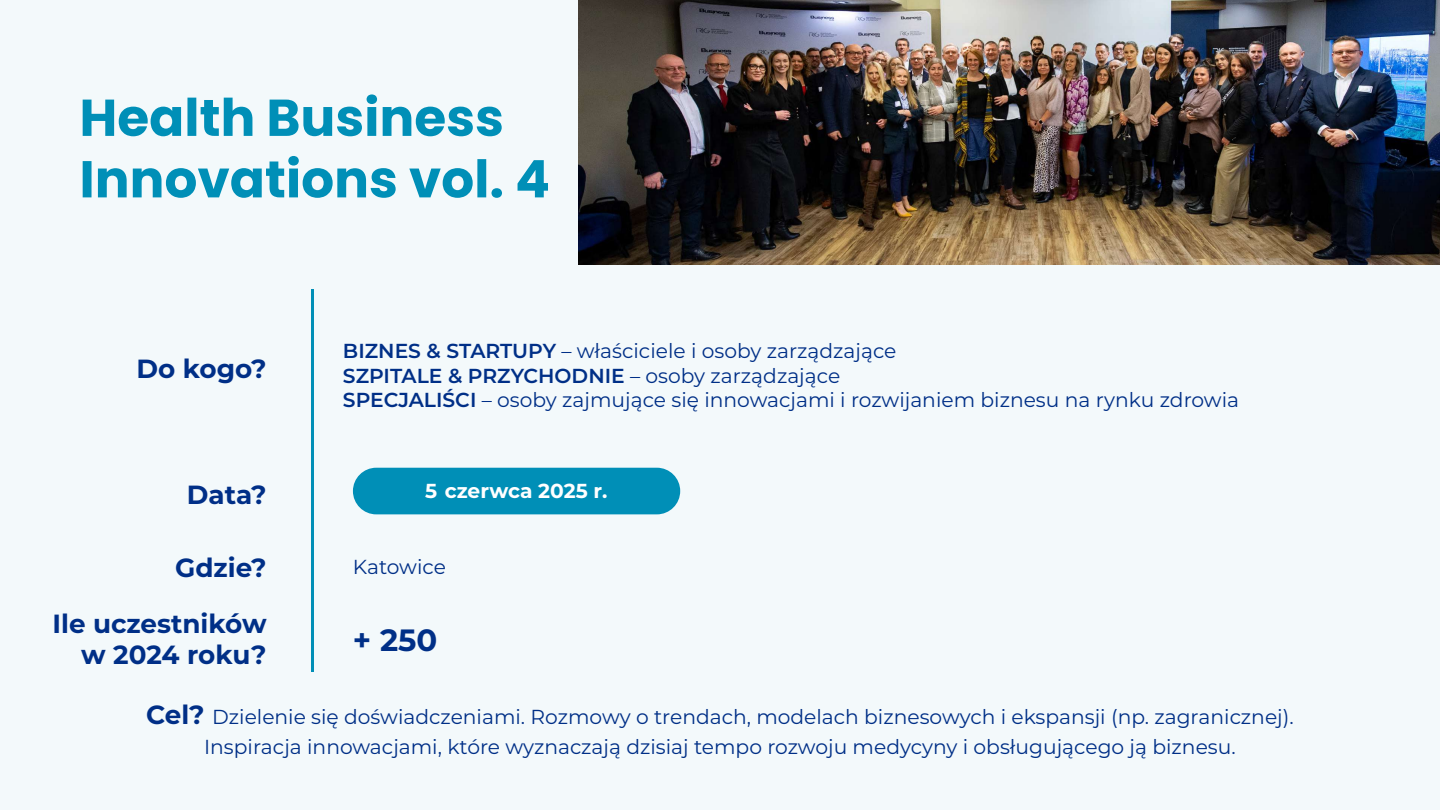
<style>
.page{position:relative;width:1440px;height:810px;background:#f3f9fb}
.page>*{position:absolute;margin:0;border:0;box-sizing:border-box;transform-origin:0 0}
.t1{font:700 30.75px "Montserrat";color:#002f87}
.t2{font:700 26.25px/56.8px "Montserrat";color:#002f87;text-align:right}
.t3{font:20.25px/24.3px "Montserrat";color:#002f87;text-align:center}
.t4{font:700 20.25px "Montserrat";color:#fff}
.s1{font-weight:600}
.s2{font-weight:700;font-size:26.25px}
</style>
<div class="page">
<svg style="left:83px;top:94px;width:419px;height:42px"></svg>
<svg style="left:83px;top:156px;width:465px;height:42px"></svg>
<hr style="left:312px;top:289px;width:2px;height:382px;background:#008fb7">
<div style="left:353px;top:468px;width:327px;height:46px;background:#008fb7;border-radius:23px"></div>
<img style="left:578px;top:0;width:862px;height:265px">
<p class="t2" style="left:136px;top:339px;width:132px">Do kogo?</p>
<p class="t2" style="left:187px;top:465px;width:81px">Data?</p>
<p class="t2" style="left:52px;top:538px;width:216px">Gdzie?<br>Ile uczestników</p>
<p class="t2" style="left:81px;top:625px;width:187px">w 2024 roku?</p>
<p class="t3" style="left:343px;top:338px;width:898px;text-align:left"><span class="s1">BIZNES &amp; STARTUPY</span> – właściciele i osoby zarządzające<br><span class="s1">SZPITALE &amp; PRZYCHODNIE</span> – osoby zarządzające<br><span class="s1">SPECJALIŚCI</span> – osoby zajmujące się innowacjami i rozwijaniem biznesu na rynku zdrowia</p>
<p class="t4" style="left:425px;top:476px;width:184px">5 czerwca 2025 r.</p>
<p class="t3" style="left:353px;top:553px;width:95px">Katowice</p>
<h1 class="t1" style="left:353px;top:618px;width:86px">+ 250</h1>
<p class="t3" style="left:146px;top:701px;width:1149px;line-height:30px"><span class="s2">Cel?</span> Dzielenie się doświadczeniami. Rozmowy o trendach, modelach biznesowych i ekspansji (np. zagranicznej).<br>Inspiracja innowacjami, które wyznaczają dzisiaj tempo rozwoju medycyny i obsługującego ją biznesu.</p>
</div>
